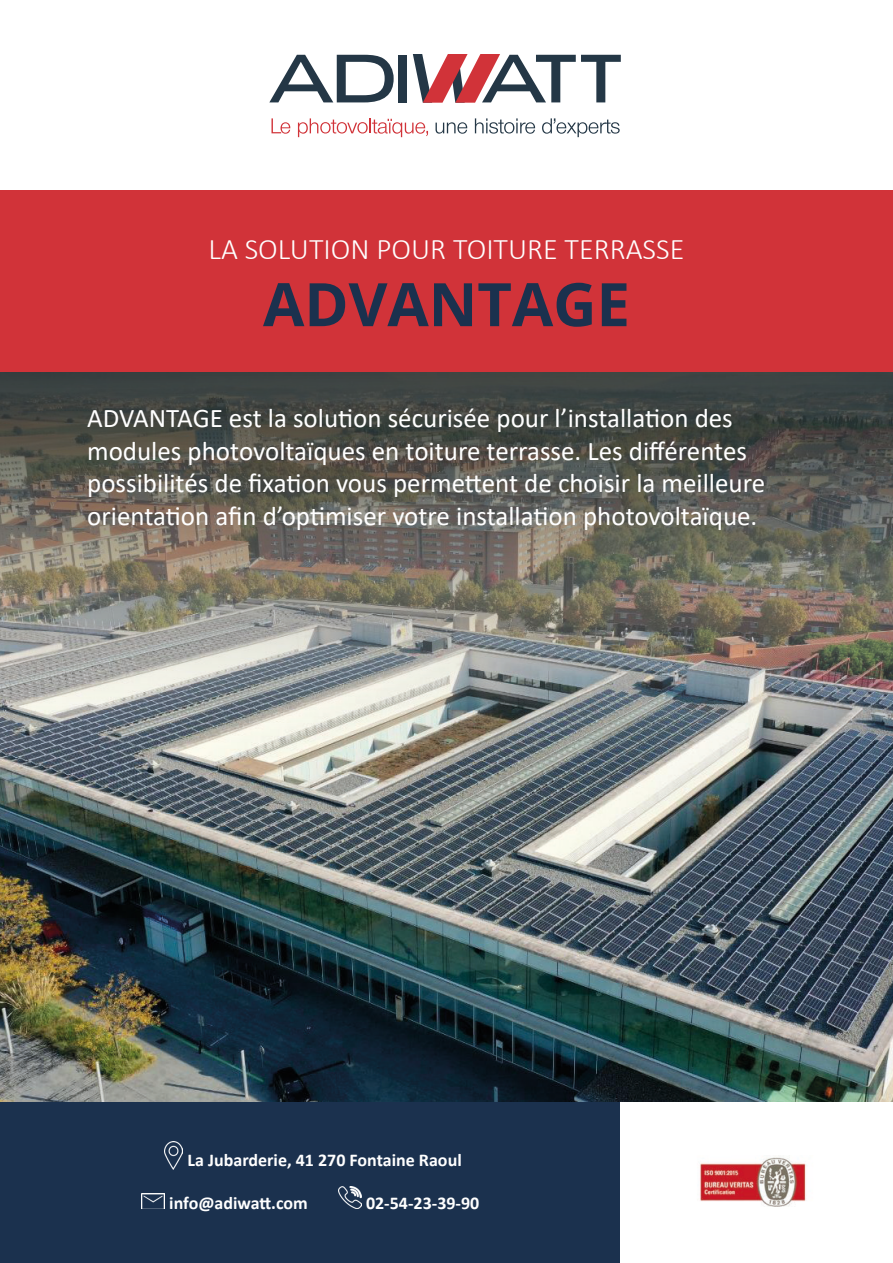
<style>
.page{position:relative;width:893px;height:1263px;background:#fff}
.page>*{position:absolute;margin:0;border:0;box-sizing:border-box;transform-origin:0 0}
.t1{font:700 60px "Open Sans";letter-spacing:-.005em;color:#1b314e}
.t2{font:300 30px "Calibri";color:#fff}
.t3{font:27px/32.4px "Calibri";color:#fff}
.t4{font:700 18px "Calibri";color:#fff}
</style>
<div class="page">
<div style="left:0;top:191px;width:893px;height:181px;background:#d13339"></div>
<div style="left:0;top:1101px;width:621px;height:162px;background:#1b314e"></div>
<img style="left:0;top:372px;width:893px;height:729px">
<svg style="left:271px;top:118px;width:19px;height:16px"></svg>
<svg style="left:298px;top:118px;width:130px;height:19px"></svg>
<svg style="left:436px;top:122px;width:31px;height:12px"></svg>
<svg style="left:475px;top:118px;width:60px;height:16px"></svg>
<svg style="left:542px;top:118px;width:78px;height:19px"></svg>
<div style="left:398px;top:55px;width:9px;height:47px;background:#243746"></div>
<svg style="left:269px;top:55px;width:125px;height:47px"></svg>
<svg style="left:413px;top:54px;width:208px;height:49px"></svg>
<p class="t2" style="left:208px;top:230px;width:477px">LA SOLUTION POUR TOITURE TERRASSE</p>
<p class="t1" style="left:263px;top:262px;width:369px">ADVANTAGE</p>
<p class="t3" style="left:87px;top:402px;width:680px">ADVANTAGE est la solution sécurisée pour l’installation des modules photovoltaïques en toiture terrasse. Les différentes possibilités de fixation vous permettent de choisir la meilleure orientation afin d’optimiser votre installation photovoltaïque.</p>
<p class="t4" style="left:188px;top:1147px;width:276px">La Jubarderie, 41 270 Fontaine Raoul</p>
<p class="t4" style="left:169px;top:1190px;width:140px">info@adiwatt.com</p>
<p class="t4" style="left:259px;top:1190px;width:13px">t</p>
<p class="t4" style="left:366px;top:1190px;width:115px">02-54-23-39-90</p>
</div>
